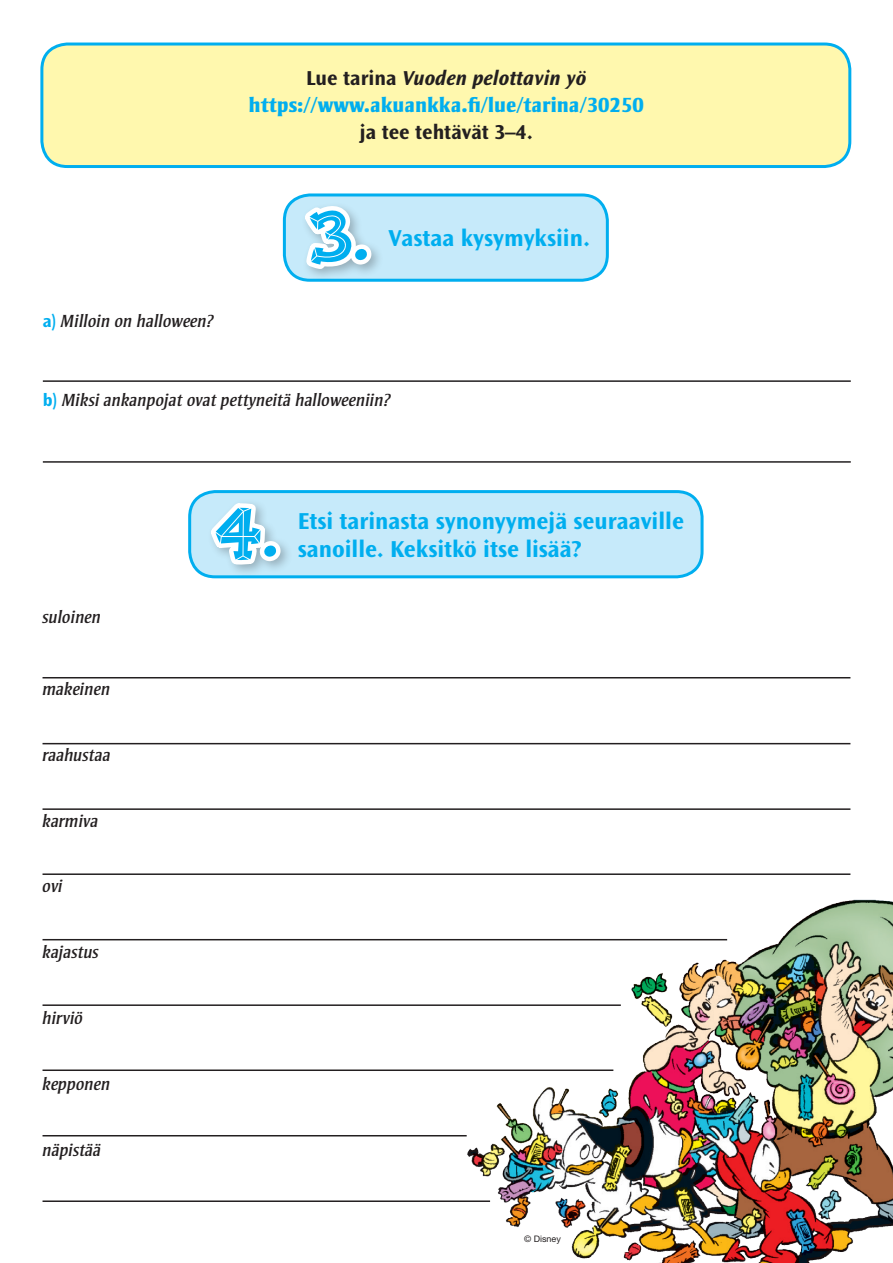
<style>
.page{position:relative;width:893px;height:1263px;background:#fff}
.page>*{position:absolute;margin:0;border:0;box-sizing:border-box;transform-origin:0 0}
.t1{font:700 75px "Fink";color:#00aeef}
.t2{font:700 24px/28.8px "Ocean Sans Std";color:#00aeef}
.t3{font:800 21px "Strayhorn MT Std";color:#00aeef}
.t4{font:italic 700 21px "Ocean Sans Std";color:#231f20}
.t5{font:700 21px "Ocean Sans Std";color:#231f20}
.t6{font:italic 18px "Strayhorn MT Std";color:#231f20}
.t7{font:9px "Helvetica Neue LT Std";color:#231f20}
.s1{font-style:normal}
.s2{font-family:"Ocean Sans Std";font-weight:700;font-style:normal;color:#00aeef}
</style>
<div class="page">
<div style="left:42px;top:44px;width:808px;height:123px;background:#fff8ae;border-radius:26px"></div>
<div style="left:40px;top:43px;width:811px;height:125px;border:3px solid #00aeef;border-radius:26px"></div>
<div style="left:284px;top:195px;width:323px;height:85px;background:#c6eafa;border-radius:26px"></div>
<div style="left:283px;top:193px;width:326px;height:89px;border:3px solid #00aeef;border-radius:26px"></div>
<div style="left:301px;top:201px;width:83px;height:80px;background:#c6eafa"></div>
<svg style="left:291px;top:194px;width:87px;height:88px"></svg>
<hr style="left:43px;top:380px;width:808px;height:2px;background:#231f20">
<hr style="left:43px;top:461px;width:808px;height:2px;background:#231f20">
<div style="left:190px;top:492px;width:512px;height:85px;background:#c6eafa;border-radius:26px"></div>
<div style="left:188px;top:490px;width:515px;height:88px;border:3px solid #00aeef;border-radius:26px"></div>
<div style="left:207px;top:498px;width:86px;height:79px;background:#231f20;opacity:.3"></div>
<svg style="left:198px;top:494px;width:89px;height:81px"></svg>
<img style="left:463px;top:899px;width:430px;height:364px">
<hr style="left:43px;top:677px;width:807px;height:1px;background:#231f20">
<hr style="left:43px;top:743px;width:807px;height:1px;background:#231f20">
<hr style="left:43px;top:939px;width:684px;height:1px;background:#231f20">
<hr style="left:43px;top:808px;width:807px;height:2px;background:#231f20">
<hr style="left:43px;top:1004px;width:578px;height:2px;background:#231f20">
<hr style="left:43px;top:873px;width:807px;height:2px;background:#231f20">
<hr style="left:43px;top:1069px;width:570px;height:2px;background:#231f20">
<hr style="left:43px;top:1135px;width:424px;height:1px;background:#231f20">
<hr style="left:43px;top:1200px;width:447px;height:2px;background:#231f20">
<p class="t4" style="left:306px;top:67px;width:281px"><span class="s1">Lue tarina</span> Vuoden pelottavin yö</p>
<p class="t3" style="left:249px;top:92px;width:397px">https://www.akuankka.fi/lue/tarina/30250</p>
<p class="t5" style="left:360px;top:120px;width:175px">ja tee tehtävät 3–4.</p>
<p class="t6" style="left:43px;top:310px;width:172px"><span class="s2">a)</span> Milloin on halloween?</p>
<h1 class="t1" style="left:308px;top:188px;width:63px">3.</h1>
<h2 class="t2" style="left:388px;top:224px;width:203px">Vastaa kysymyksiin.</h2>
<p class="t6" style="left:43px;top:390px;width:349px"><span class="s2">b)</span> Miksi ankanpojat ovat pettyneitä halloweeniin?</p>
<p class="t6" style="left:43px;top:607px;width:60px">suloinen</p>
<p class="t6" style="left:43px;top:679px;width:69px">makeinen</p>
<p class="t6" style="left:43px;top:745px;width:70px">raahustaa</p>
<p class="t6" style="left:43px;top:811px;width:57px">karmiva</p>
<p class="t6" style="left:43px;top:876px;width:22px">ovi</p>
<p class="t6" style="left:43px;top:942px;width:58px">kajastus</p>
<p class="t6" style="left:43px;top:1008px;width:42px">hirviö</p>
<p class="t6" style="left:43px;top:1074px;width:69px">kepponen</p>
<p class="t6" style="left:43px;top:1140px;width:60px">näpistää</p>
<h1 class="t1" style="left:214px;top:485px;width:66px">4.</h1>
<h2 class="t2" style="left:298px;top:506px;width:388px">Etsi tarinasta synonyymejä seuraaville sanoille. Keksitkö itse lisää?</h2>
<p class="t7" style="left:524px;top:1233px;width:38px">© Disney</p>
</div>
